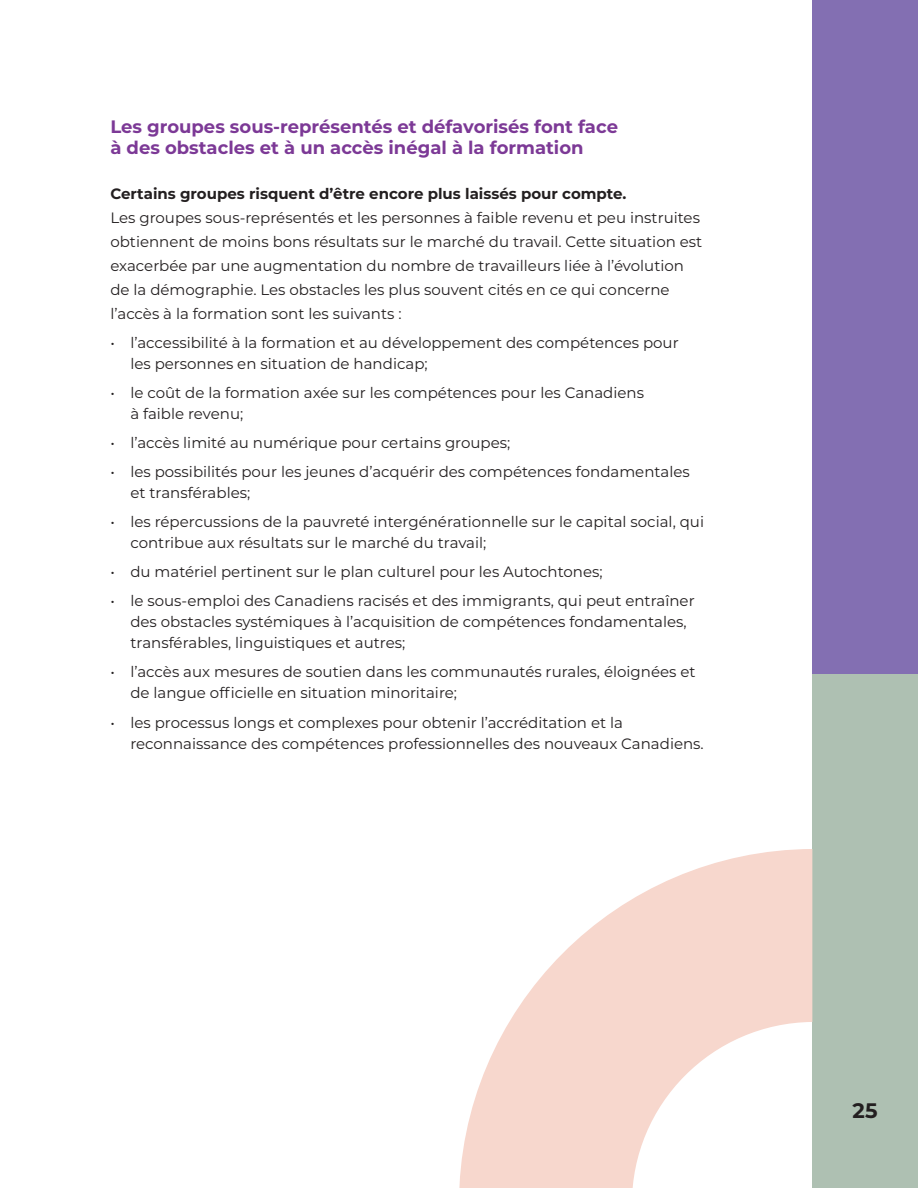
<style>
.page{position:relative;width:918px;height:1188px;background:#fff}
.page>*{position:absolute;margin:0;border:0;box-sizing:border-box;transform-origin:0 0}
.t1{font:700 21px "Montserrat";color:#231f20}
.t2{font:700 18px/21px "Montserrat";color:#7c3996}
.P__body_text{font:15px/21px "Montserrat";color:#231f20}
.s1{font-weight:700}
</style>
<div class="page">
<div style="left:812px;top:674px;width:106px;height:514px;background:#aec0b2"></div>
<div style="left:812px;top:0;width:106px;height:674px;background:#836fb2"></div>
<svg style="left:459px;top:849px;width:353px;height:339px;fill:#f7d7cd"></svg>
<h3 class="t2" style="left:110px;top:115px;width:509px">Les groupes sous‑représentés et défavorisés font face à des obstacles et à un accès inégal à la formation</h3>
<p class="P__body_text" style="left:110px;top:181px;width:593px;line-height:24px"><span class="s1">Certains groupes risquent d’être encore plus laissés pour compte.<br></span>Les groupes sous‑représentés et les personnes à faible revenu et peu instruites obtiennent de moins bons résultats sur le marché du travail. Cette situation est exacerbée par une augmentation du nombre de travailleurs liée à l’évolution de la démographie. Les obstacles les plus souvent cités en ce qui concerne l’accès à la formation sont les suivants :</p>
<p class="P__body_text" style="left:130px;top:331px;width:550px;text-indent:-20px">• l’accessibilité à la formation et au développement des compétences pour les personnes en situation de handicap;</p>
<p class="P__body_text" style="left:130px;top:382px;width:515px;text-indent:-20px">• le coût de la formation axée sur les compétences pour les Canadiens à faible revenu;</p>
<p class="P__body_text" style="left:110px;top:432px;width:401px">• l’accès limité au numérique pour certains groupes;</p>
<p class="P__body_text" style="left:130px;top:461px;width:561px;text-indent:-20px">• les possibilités pour les jeunes d’acquérir des compétences fondamentales et transférables;</p>
<p class="P__body_text" style="left:130px;top:511px;width:575px;text-indent:-20px">• les répercussions de la pauvreté intergénérationnelle sur le capital social, qui contribue aux résultats sur le marché du travail;</p>
<p class="P__body_text" style="left:110px;top:561px;width:494px">• du matériel pertinent sur le plan culturel pour les Autochtones;</p>
<p class="P__body_text" style="left:130px;top:590px;width:566px;text-indent:-20px">• le sous‑emploi des Canadiens racisés et des immigrants, qui peut entraîner des obstacles systémiques à l’acquisition de compétences fondamentales, transférables, linguistiques et autres;</p>
<p class="P__body_text" style="left:130px;top:661px;width:567px;text-indent:-20px">• l’accès aux mesures de soutien dans les communautés rurales, éloignées et de langue officielle en situation minoritaire;</p>
<p class="P__body_text" style="left:130px;top:711px;width:575px;text-indent:-20px">• les processus longs et complexes pour obtenir l’accréditation et la reconnaissance des compétences professionnelles des nouveaux Canadiens.</p>
<h1 class="t1" style="left:853px;top:1095px;width:26px">25</h1>
</div>
